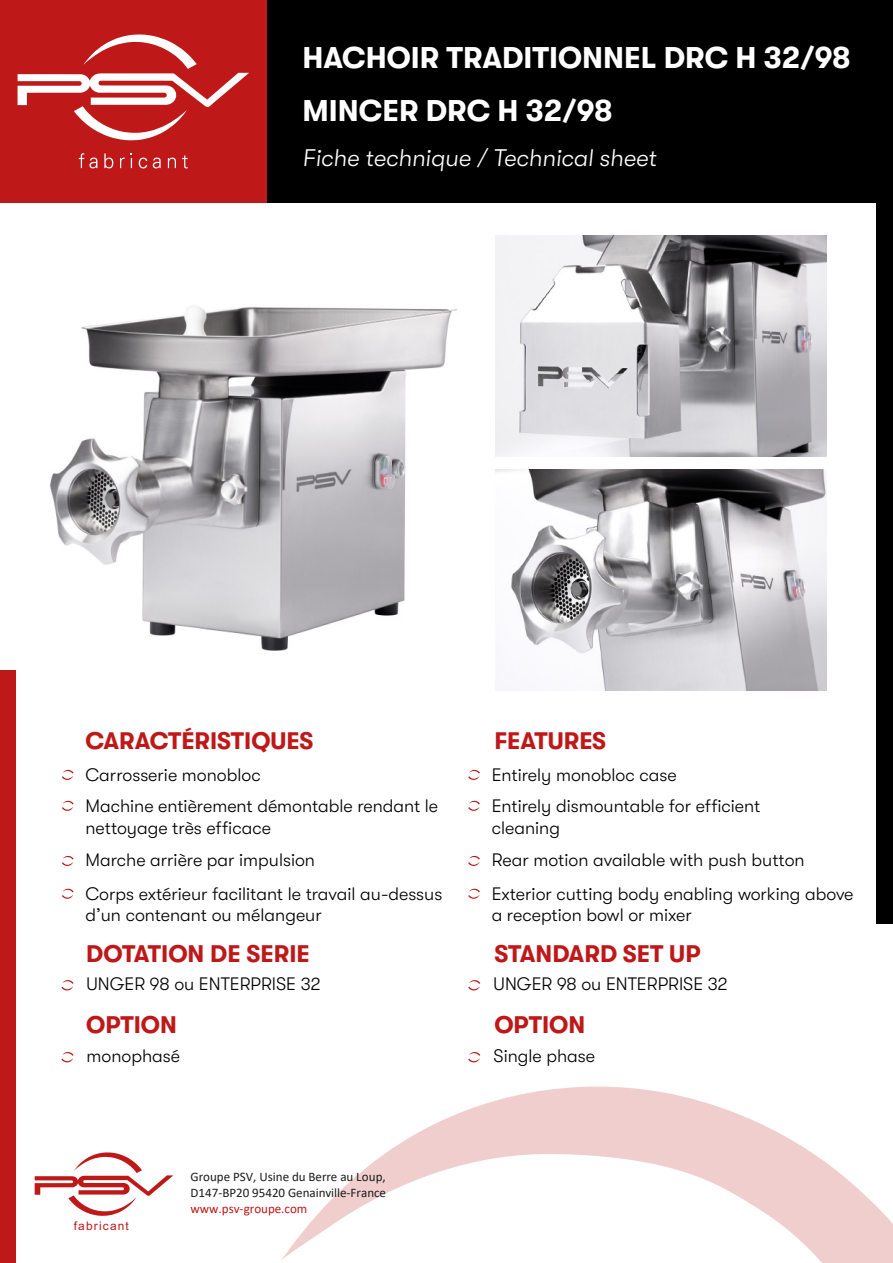
<style>
.page{position:relative;width:893px;height:1263px;background:#fff}
.page>*{position:absolute;margin:0;border:0;box-sizing:border-box;transform-origin:0 0}
.t1{font:700 30px/53.1px "GT Walsheim";color:#fff}
.t2{font:700 24px "GT Walsheim";color:#bf1818}
.t3{font:italic 300 24px "GT Walsheim Pro";color:#fff}
.t4{font:700 23.85px "GT Walsheim";color:#bf1818}
.t5{font:300 18px/30.9px "GT Walsheim Pro";color:#000}
.t6{font:13.05px/15.8px "Calibri";letter-spacing:-.005em;color:#1d1d1b}
.t7{font:13.05px "Calibri";color:#bf1818}
.t8{font:11.85px "Bokonique";letter-spacing:.1em;color:#bf1818}
</style>
<div class="page">
<svg style="left:281px;top:1086px;width:612px;height:177px"></svg>
<div style="left:267px;top:0;width:626px;height:203px;background:#000"></div>
<div style="left:0;top:0;width:267px;height:203px;background:#bf1818"></div>
<svg style="left:18px;top:34px;width:231px;height:106px"></svg>
<svg style="left:104px;top:153px;width:10px;height:16px"></svg>
<svg style="left:153px;top:157px;width:8px;height:12px"></svg>
<svg style="left:168px;top:157px;width:8px;height:11px"></svg>
<svg style="left:139px;top:157px;width:8px;height:12px"></svg>
<svg style="left:79px;top:153px;width:18px;height:16px"></svg>
<svg style="left:182px;top:155px;width:6px;height:14px"></svg>
<svg style="left:120px;top:157px;width:5px;height:11px"></svg>
<svg style="left:131px;top:153px;width:1px;height:15px"></svg>
<div style="left:876px;top:199px;width:17px;height:725px;background:#000"></div>
<svg style="left:35px;top:1152px;width:138px;height:64px"></svg>
<div style="left:0;top:670px;width:16px;height:593px;background:#bf1818"></div>
<svg style="left:468px;top:980px;width:12px;height:10px"></svg>
<svg style="left:61px;top:980px;width:13px;height:10px"></svg>
<svg style="left:468px;top:1052px;width:12px;height:10px"></svg>
<svg style="left:61px;top:1052px;width:13px;height:10px"></svg>
<svg style="left:62px;top:770px;width:12px;height:10px"></svg>
<svg style="left:62px;top:801px;width:12px;height:10px"></svg>
<svg style="left:62px;top:888px;width:12px;height:11px"></svg>
<svg style="left:62px;top:856px;width:12px;height:10px"></svg>
<svg style="left:468px;top:770px;width:12px;height:10px"></svg>
<svg style="left:468px;top:801px;width:12px;height:10px"></svg>
<svg style="left:468px;top:888px;width:12px;height:11px"></svg>
<svg style="left:468px;top:856px;width:12px;height:10px"></svg>
<img style="left:49px;top:306px;width:408px;height:345px">
<img style="left:496px;top:235px;width:331px;height:221px">
<img style="left:496px;top:470px;width:331px;height:221px">
<h1 class="t1" style="left:303px;top:31px;width:549px">HACHOIR TRADITIONNEL DRC H 32/98<br>MINCER DRC H 32/98</h1>
<h2 class="t3" style="left:303px;top:144px;width:355px">Fiche technique / Technical sheet</h2>
<h3 class="t4" style="left:86px;top:727px;width:229px">CARACTÉRISTIQUES</h3>
<h3 class="t4" style="left:494px;top:727px;width:113px">FEATURES</h3>
<p class="t5" style="left:85px;top:759px;width:354px">Carrosserie monobloc<br>Machine entièrement démontable rendant le</p>
<p class="t5" style="left:85px;top:812px;width:187px">nettoyage très efficace</p>
<p class="t5" style="left:492px;top:759px;width:270px">Entirely monobloc case<br>Entirely dismountable for efficient</p>
<p class="t5" style="left:492px;top:812px;width:70px">cleaning</p>
<p class="t5" style="left:85px;top:844px;width:231px">Marche arrière par impulsion</p>
<p class="t5" style="left:492px;top:844px;width:314px">Rear motion available with push button</p>
<p class="t5" style="left:85px;top:883px;width:358px;line-height:21.6px">Corps extérieur facilitant le travail au-dessus d’un contenant ou mélangeur</p>
<p class="t5" style="left:492px;top:883px;width:363px;line-height:21.6px">Exterior cutting body enabling working above a reception bowl or mixer</p>
<h2 class="t2" style="left:86px;top:940px;width:225px">DOTATION DE SERIE</h2>
<h2 class="t2" style="left:494px;top:940px;width:207px">STANDARD SET UP</h2>
<p class="t5" style="left:87px;top:969px;width:236px">UNGER 98 ou ENTERPRISE 32</p>
<p class="t5" style="left:494px;top:969px;width:236px">UNGER 98 ou ENTERPRISE 32</p>
<h2 class="t2" style="left:86px;top:1011px;width:92px">OPTION</h2>
<h2 class="t2" style="left:494px;top:1011px;width:92px">OPTION</h2>
<p class="t5" style="left:87px;top:1041px;width:95px">monophasé</p>
<p class="t5" style="left:494px;top:1041px;width:103px">Single phase</p>
<p class="t8" style="left:74px;top:1219px;width:57px">fabricant</p>
<p class="t6" style="left:191px;top:1168px;width:197px">Groupe PSV, Usine du Berre au Loup,<br>D147-BP20 95420 Genainville-France</p>
<p class="t7" style="left:191px;top:1199px;width:118px">www.psv-groupe.com</p>
</div>
